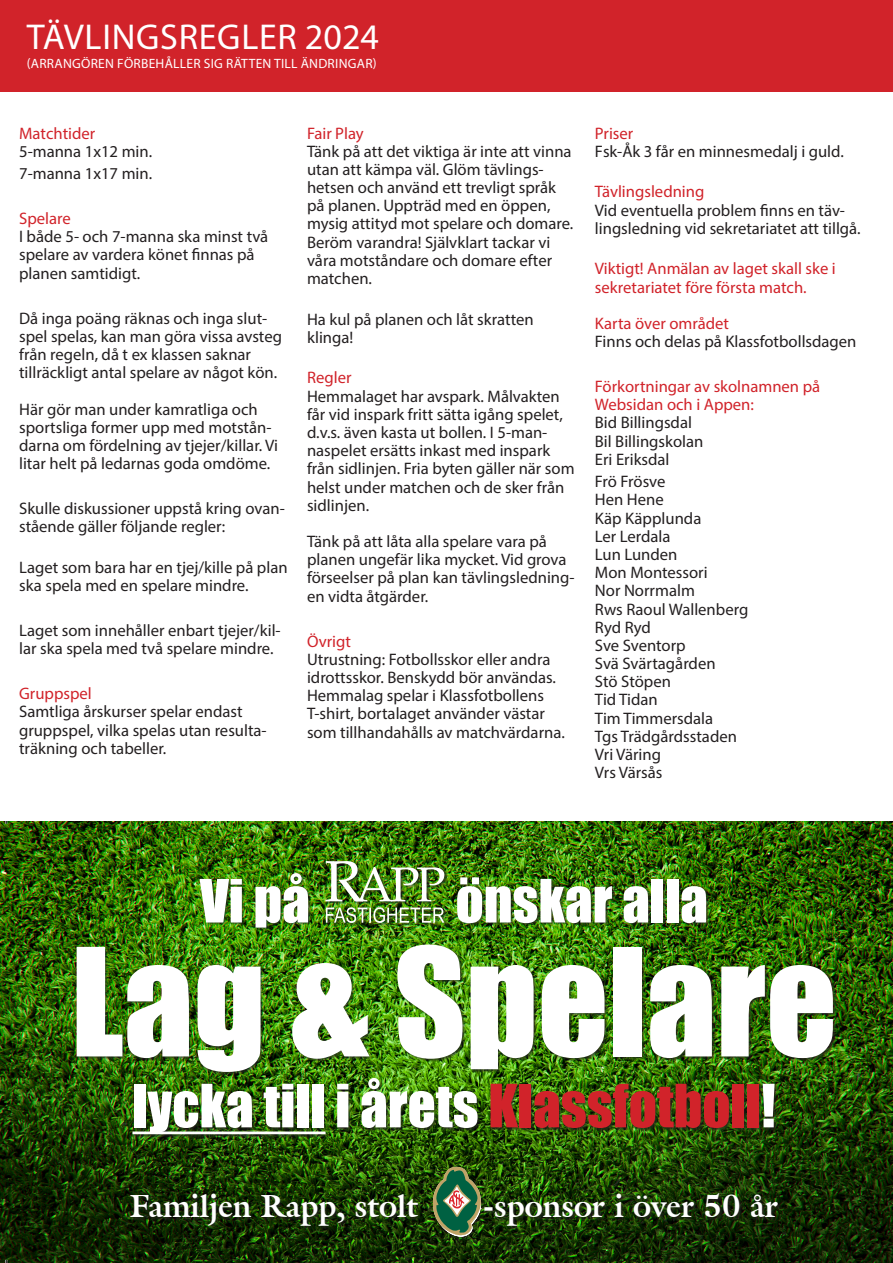
<style>
.page{position:relative;width:893px;height:1263px;background:#fff}
.page>*{position:absolute;margin:0;border:0;box-sizing:border-box;transform-origin:0 0}
.t1{font:138.6px "Impact";color:#fff}
.t2{font:55.2px "Impact";color:#fff}
.t3{font:36px "Myriad Pro";letter-spacing:.02em;color:#fff}
.t4{font:700 31.2px "Galliard IT Cby BT";color:#fff}
.t5{font:16.65px/18.1px "Myriad Pro";color:#231f20}
.t6{font:16.65px/18.1px "Myriad Pro";color:#d1232a}
.t7{font:13.5px "Myriad Pro";letter-spacing:.02em;color:#fff}
.s1{color:#d1232a}
.s2{color:#231f20}
</style>
<div class="page">
<div style="left:0;top:0;width:893px;height:91px;background:#d1232a"></div>
<img style="left:0;top:821px;width:893px;height:441px">
<div style="left:130px;top:1194px;width:651px;height:35px;background:#231f20;opacity:.68"></div>
<div style="left:76px;top:873px;width:761px;height:265px;background:#231f20;opacity:.68"></div>
<hr style="left:132px;top:1131px;width:194px;height:3px;background:#fff">
<div style="left:434px;top:1171px;width:50px;height:68px;background:#231f20;opacity:.68"></div>
<div style="left:325px;top:861px;width:123px;height:65px;background:#231f20;opacity:.68"></div>
<img style="left:325px;top:861px;width:119px;height:40px">
<img style="left:326px;top:907px;width:118px;height:16px">
<img style="left:433px;top:1167px;width:48px;height:72px">
<p class="t3" style="left:27px;top:14px;width:354px">TÄVLINGSREGLER 2024</p>
<p class="t7" style="left:27px;top:55px;width:351px">(ARRANGÖREN FÖRBEHÅLLER SIG RÄTTEN TILL ÄNDRINGAR)</p>
<p class="t5" style="left:19px;top:124px;width:135px"><span class="s1">Matchtider<br></span>5-manna 1x12 min.</p>
<p class="t5" style="left:19px;top:164px;width:135px">7-manna 1x17 min.</p>
<p class="t5" style="left:19px;top:209px;width:251px"><span class="s1">Spelare<br></span>I både 5- och 7-manna ska minst två spelare av vardera könet finnas på planen samtidigt.</p>
<p class="t5" style="left:19px;top:309px;width:264px">Då inga poäng räknas och inga slut&shy;spel spelas, kan man göra vissa avsteg från regeln, då t ex klassen saknar tillräckligt antal spelare av något kön.</p>
<p class="t5" style="left:19px;top:400px;width:261px">Här gör man under kamratliga och sportsliga former upp med motstån&shy;darna om fördelning av tjejer/killar. Vi litar helt på ledarnas goda omdöme.</p>
<p class="t5" style="left:19px;top:499px;width:267px">Skulle diskussioner uppstå kring ovan&shy;stående gäller följande regler:</p>
<p class="t5" style="left:19px;top:558px;width:270px">Laget som bara har en tjej/kille på plan ska spela med en spelare mindre.</p>
<p class="t5" style="left:19px;top:621px;width:263px">Laget som innehåller enbart tjejer/kil&shy;lar ska spela med två spelare mindre.</p>
<p class="t5" style="left:19px;top:684px;width:249px"><span class="s1">Gruppspel<br></span>Samtliga årskurser spelar endast gruppspel, vilka spelas utan resulta&shy;träkning och tabeller.</p>
<p class="t5" style="left:307px;top:124px;width:268px"><span class="s1">Fair Play<br></span>Tänk på att det viktiga är inte att vinna utan att kämpa väl. Glöm tävlings&shy;hetsen och använd ett trevligt språk på planen. Uppträd med en öppen, mysig attityd mot spelare och domare.<br>Beröm varandra! Självklart tackar vi våra motståndare och domare efter matchen.</p>
<p class="t5" style="left:307px;top:310px;width:228px">Ha kul på planen och låt skratten klinga!</p>
<p class="t5" style="left:307px;top:369px;width:269px"><span class="s1">Regler<br></span>Hemmalaget har avspark. Målvakten får vid inspark fritt sätta igång spelet, d.v.s. även kasta ut bollen. I 5-man&shy;naspelet ersätts inkast med inspark från sidlinjen. Fria byten gäller när som helst under matchen och de sker från sidlinjen.</p>
<p class="t5" style="left:307px;top:532px;width:269px">Tänk på att låta alla spelare vara på planen ungefär lika mycket. Vid grova förseelser på plan kan tävlingsledning&shy;en vidta åtgärder.</p>
<p class="t5" style="left:307px;top:632px;width:259px"><span class="s1">Övrigt<br></span>Utrustning: Fotbollsskor eller andra idrottsskor. Benskydd bör användas.<br>Hemmalag spelar i Klassfotbollens<br>T-shirt, bortalaget använder västar som tillhandahålls av matchvärdarna.</p>
<p class="t5" style="left:595px;top:124px;width:250px"><span class="s1">Priser<br></span>Fsk-Åk 3 får en minnesmedalj i guld.</p>
<p class="t5" style="left:595px;top:182px;width:267px"><span class="s1">Tävlingsledning<br></span>Vid eventuella problem finns en täv&shy;lingsledning vid sekretariatet att tillgå.</p>
<p class="t6" style="left:595px;top:259px;width:242px">Viktigt! Anmälan av laget skall ske i sekretariatet före första match.</p>
<p class="t5" style="left:595px;top:314px;width:263px"><span class="s1">Karta över området<br></span>Finns och delas på Klassfotbollsdagen</p>
<p class="t6" style="left:595px;top:377px;width:227px">Förkortningar av skolnamnen på<br>Websidan och i Appen:<br><span class="s2">Bid Billingsdal<br>Bil Billingskolan<br>Eri Eriksdal</span></p>
<p class="t5" style="left:595px;top:472px;width:155px">Frö Frösve<br>Hen Hene<br>Käp Käpplunda<br>Ler Lerdala<br>Lun Lunden<br>Mon Montessori<br>Nor Norrmalm<br>Rws Raoul Wallenberg<br>Ryd Ryd<br>Sve Sventorp<br>Svä Svärtagården<br>Stö Stöpen<br>Tid Tidan<br>Tim Timmersdala<br>Tgs Trädgårdsstaden<br>Vri Väring<br>Vrs Värsås</p>
<p class="t2" style="left:200px;top:858px;width:112px">Vi på</p>
<p class="t2" style="left:456px;top:858px;width:254px">önskar alla</p>
<p class="t1" style="left:71px;top:894px;width:767px">Lag &amp; Spelare</p>
<p class="t2" style="left:132px;top:1063px;width:645px">lycka till i årets <span class="s1">Klassfotboll</span>!</p>
<p class="t4" style="left:130px;top:1186px;width:290px">Familjen Rapp, stolt</p>
<p class="t4" style="left:483px;top:1186px;width:297px">-sponsor i över 50 år</p>
</div>
